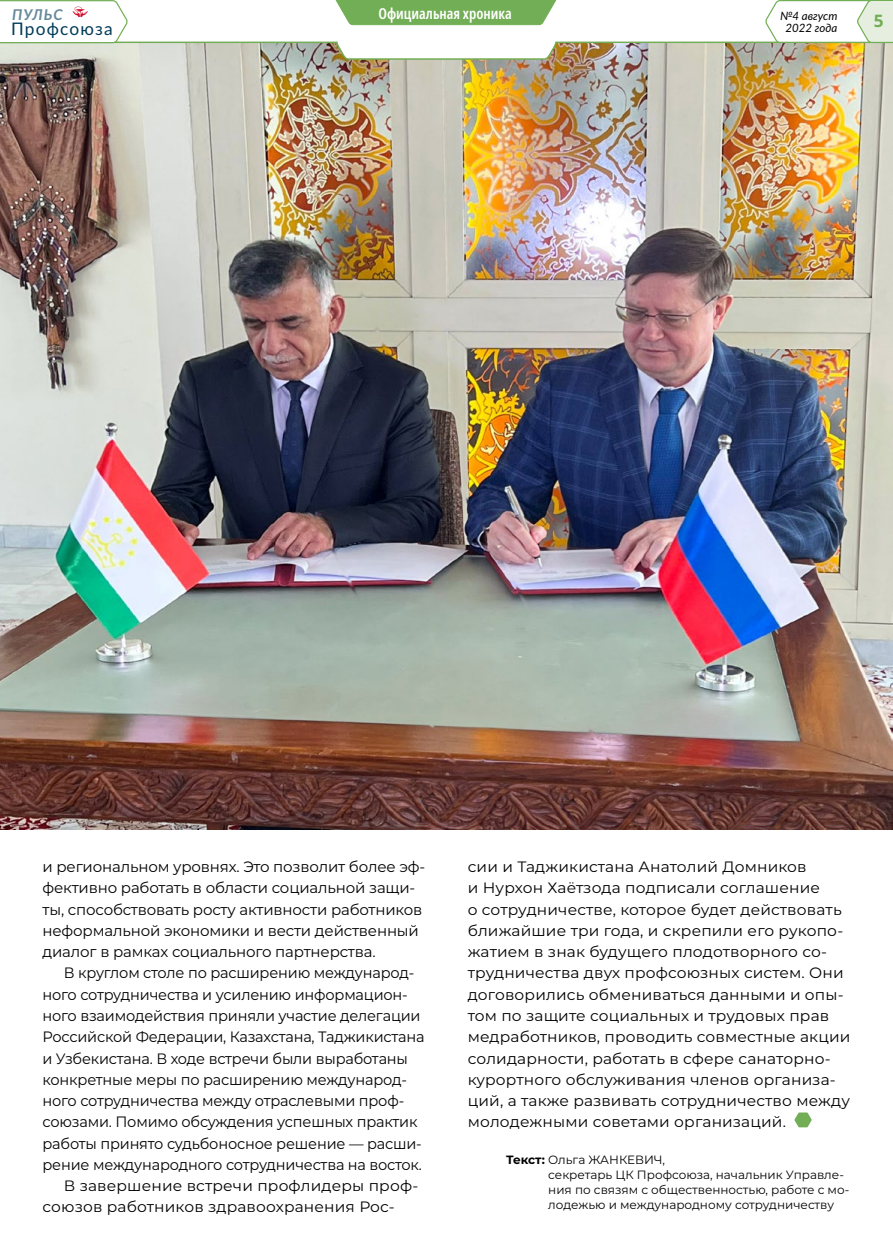
<style>
.page{position:relative;width:893px;height:1255px;background:#fff}
.page>*{position:absolute;margin:0;border:0;box-sizing:border-box;transform-origin:0 0}
.t1{font:17.25px "Lato";letter-spacing:.07em;color:#003b59}
.t2{font:700 17.25px "Noto Sans";color:#72ae55}
.t3{font:15px/21.3px "Montserrat";letter-spacing:-.01em;color:#000}
.t4{font:15px/21.3px "Montserrat";letter-spacing:.01em;color:#000}
.t5{font:600 extra-condensed 15px "Noto Sans";color:#fff}
.t6{font:italic 700 14.85px "Lato";letter-spacing:.07em;color:#66899b}
.t7{font:12px/15px "Montserrat";color:#000}
.t8{font:italic 11.55px/12.5px "Lato";color:#000;text-align:center}
.s1{font-weight:700}
</style>
<div class="page">
<svg style="left:794px;top:1112px;width:18px;height:15px"></svg>
<img style="left:0;top:60px;width:893px;height:769px">
<img style="left:0;top:25px;width:893px;height:35px">
<svg style="left:764px;top:0;width:129px;height:44px"></svg>
<svg style="left:0;top:0;width:129px;height:44px"></svg>
<svg style="left:335px;top:0;width:222px;height:25px;background:#7cb361"></svg>
<p class="t6" style="left:12px;top:4px;width:52px">ПУЛЬС</p>
<p class="t1" style="left:11px;top:16px;width:103px">Профсоюза</p>
<p class="t5" style="left:378px;top:3px;width:135px">Официальная хроника</p>
<p class="t8" style="left:780px;top:9px;width:59px">№4 август<br>2022 года</p>
<p class="t2" style="left:874px;top:11px;width:11px">5</p>
<p class="t3" style="left:43px;top:855px;width:384px">и региональном уровнях. Это позволит более эф&shy;фективно работать в области социальной защи&shy;ты, способствовать росту активности работников неформальной экономики и вести действенный диалог в рамках социального партнерства.</p>
<p class="t3" style="left:64px;top:961px;width:352px">В круглом столе по расширению международ-</p>
<p class="t3" style="left:43px;top:983px;width:367px">ного сотрудничества и усилению информацион-</p>
<p class="t3" style="left:43px;top:1004px;width:380px">ного взаимодействия приняли участие делегации</p>
<p class="t3" style="left:43px;top:1025px;width:384px">Российской Федерации, Казахстана, Таджикистана</p>
<p class="t3" style="left:43px;top:1046px;width:367px">и Узбекистана. В ходе встречи были выработаны</p>
<p class="t3" style="left:43px;top:1068px;width:366px">конкретные меры по расширению международ-</p>
<p class="t3" style="left:43px;top:1089px;width:363px">ного сотрудничества между отраслевыми проф-</p>
<p class="t3" style="left:43px;top:1110px;width:377px">союзами. Помимо обсуждения успешных практик</p>
<p class="t3" style="left:43px;top:1132px;width:381px">работы принято судьбоносное решение — расши-</p>
<p class="t3" style="left:43px;top:1153px;width:381px">рение международного сотрудничества на восток.</p>
<p class="t4" style="left:64px;top:1174px;width:356px">В завершение встречи профлидеры проф-</p>
<p class="t4" style="left:43px;top:1195px;width:354px">союзов работников здравоохранения Рос-</p>
<p class="t4" style="left:468px;top:855px;width:384px">сии и Таджикистана Анатолий Домников<br>и Нурхон Хаётзода подписали соглашение<br>о сотрудничестве, которое будет действовать ближайшие три года, и скрепили его рукопо&shy;жатием в знак будущего плодотворного со&shy;трудничества двух профсоюзных систем. Они договорились обмениваться данными и опы&shy;том по защите социальных и трудовых прав медработников, проводить совместные акции солидарности, работать в сфере санаторно-- курортного обслуживания членов организа&shy;ций, а также развивать сотрудничество между молодежными советами организаций.</p>
<p class="t7" style="left:548px;top:1151px;width:303px;text-indent:-42px"><span class="s1">Текст:</span> Ольга ЖАНКЕВИЧ,<br>секретарь ЦК Профсоюза, начальник Управле&shy;ния по связям с общественностью, работе с мо&shy;лодежью и международному сотрудничеству</p>
</div>
